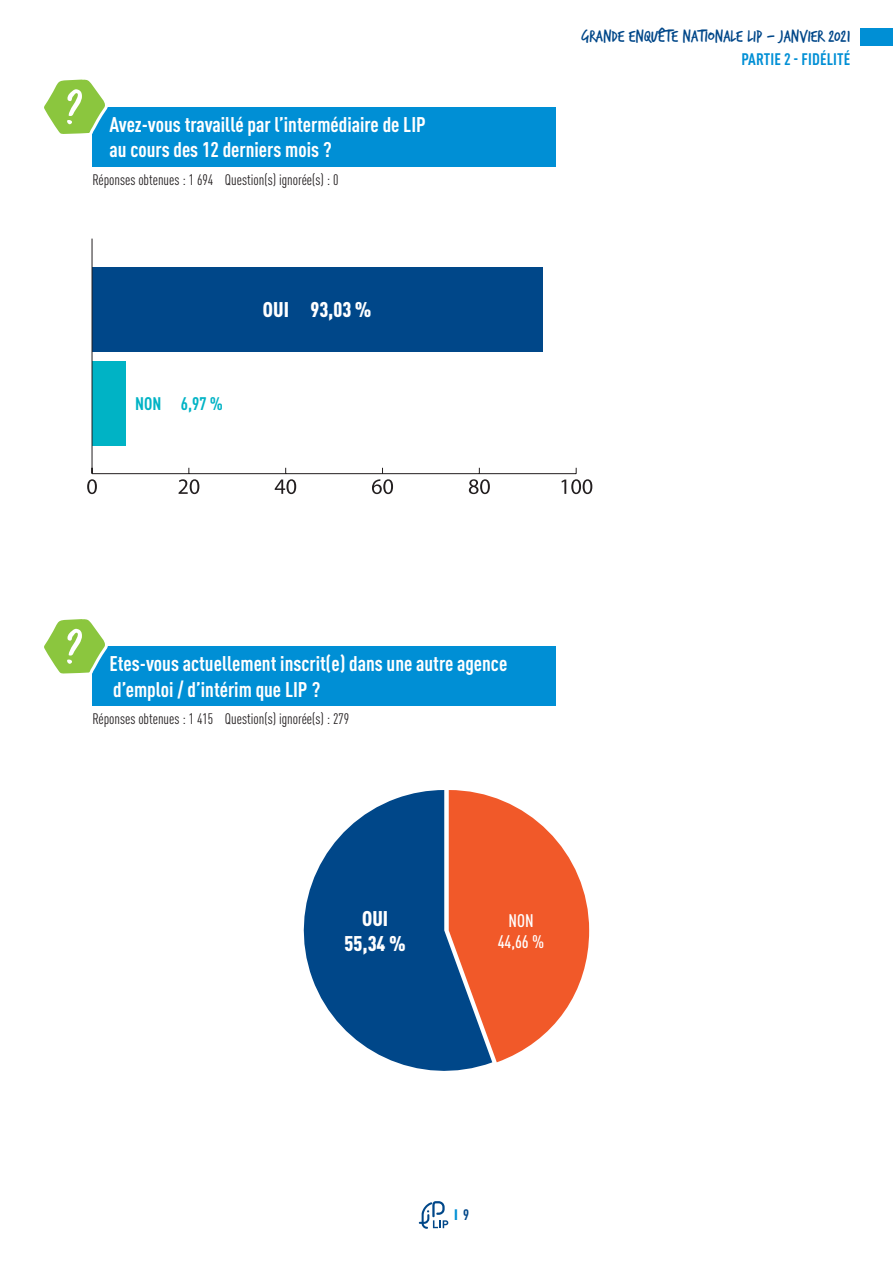
<style>
.page{position:relative;width:893px;height:1263px;background:#fff}
.page>*{position:absolute;margin:0;border:0;box-sizing:border-box;transform-origin:0 0}
.t1{font:700 condensed 21px/25.2px "DIN Pro";color:#fff}
.t2{font:900 condensed 21px "DIN Pro";color:#fff}
.t3{font:18px "Trash Hand";color:#004789}
.t4{font:500 condensed 18px "DIN Pro";color:#fff}
.t5{font:700 condensed 18px "DIN Pro";color:#00b3c5}
.t6{font:700 condensed 16.5px "DIN Pro";letter-spacing:.01em;color:#008fd5}
.t7{font:condensed 15px "DIN Pro";color:#231f20}
.t8{font:900 condensed 15px "DIN Pro";color:#008fd5}
.s1{font-weight:700;color:#004789}
</style>
<div class="page">
<svg style="left:419px;top:1201px;width:29px;height:28px"></svg>
<div style="left:860px;top:28px;width:33px;height:17px;background:#008fd5"></div>
<div style="left:92px;top:107px;width:464px;height:59px;background:#008fd5"></div>
<div style="left:92px;top:646px;width:464px;height:60px;background:#008fd5"></div>
<svg style="left:44px;top:79px;width:64px;height:55px"></svg>
<svg style="left:44px;top:619px;width:64px;height:55px"></svg>
<div style="left:92px;top:361px;width:34px;height:84px;background:#00b3c5"></div>
<div style="left:92px;top:267px;width:450px;height:84px;background:#004789"></div>
<hr style="left:92px;top:473px;width:484px;height:1px;background:#231f20">
<svg style="left:87px;top:468px;width:10px;height:26px"></svg>
<svg style="left:179px;top:468px;width:20px;height:26px"></svg>
<svg style="left:275px;top:468px;width:21px;height:26px"></svg>
<svg style="left:372px;top:468px;width:21px;height:26px"></svg>
<svg style="left:469px;top:468px;width:21px;height:26px"></svg>
<svg style="left:561px;top:468px;width:31px;height:26px"></svg>
<hr style="left:92px;top:239px;width:1px;height:235px;background:#231f20">
<svg style="left:303px;top:790px;width:189px;height:281px;fill:#004789"></svg>
<svg style="left:449px;top:790px;width:140px;height:272px"></svg>
<p class="t1" style="left:109px;top:110px;width:318px">Avez-vous travaillé par l’intermédiaire de LIP au cours des 12 derniers mois ?</p>
<p class="t7" style="left:92px;top:168px;width:248px">Réponses obtenues : 1 694 Question(s) ignorée(s) : 0</p>
<p class="t5" style="left:135px;top:390px;width:89px">NON 6,97 %</p>
<p class="t2" style="left:263px;top:293px;width:110px">OUI 93,03 %</p>
<p class="t3" style="left:582px;top:28px;width:270px">GRANDE ENQUÊTE NATIONALE LIP - JANVIER 2021</p>
<p class="t6" style="left:741px;top:47px;width:111px">PARTIE 2 - FIDÉLITÉ</p>
<p class="t1" style="left:109px;top:650px;width:399px">Etes-vous actuellement inscrit(e) dans une autre agence d’emploi / d’intérim que LIP ?</p>
<p class="t7" style="left:92px;top:708px;width:258px">Réponses obtenues : 1 415 Question(s) ignorée(s) : 279</p>
<p class="t2" style="left:362px;top:902px;width:28px">OUI</p>
<p class="t2" style="left:345px;top:927px;width:63px">55,34 %</p>
<p class="t4" style="left:508px;top:907px;width:27px">NON</p>
<p class="t4" style="left:498px;top:928px;width:48px">44,66 %</p>
<p class="t8" style="left:454px;top:1203px;width:17px">I <span class="s1">9</span></p>
</div>
